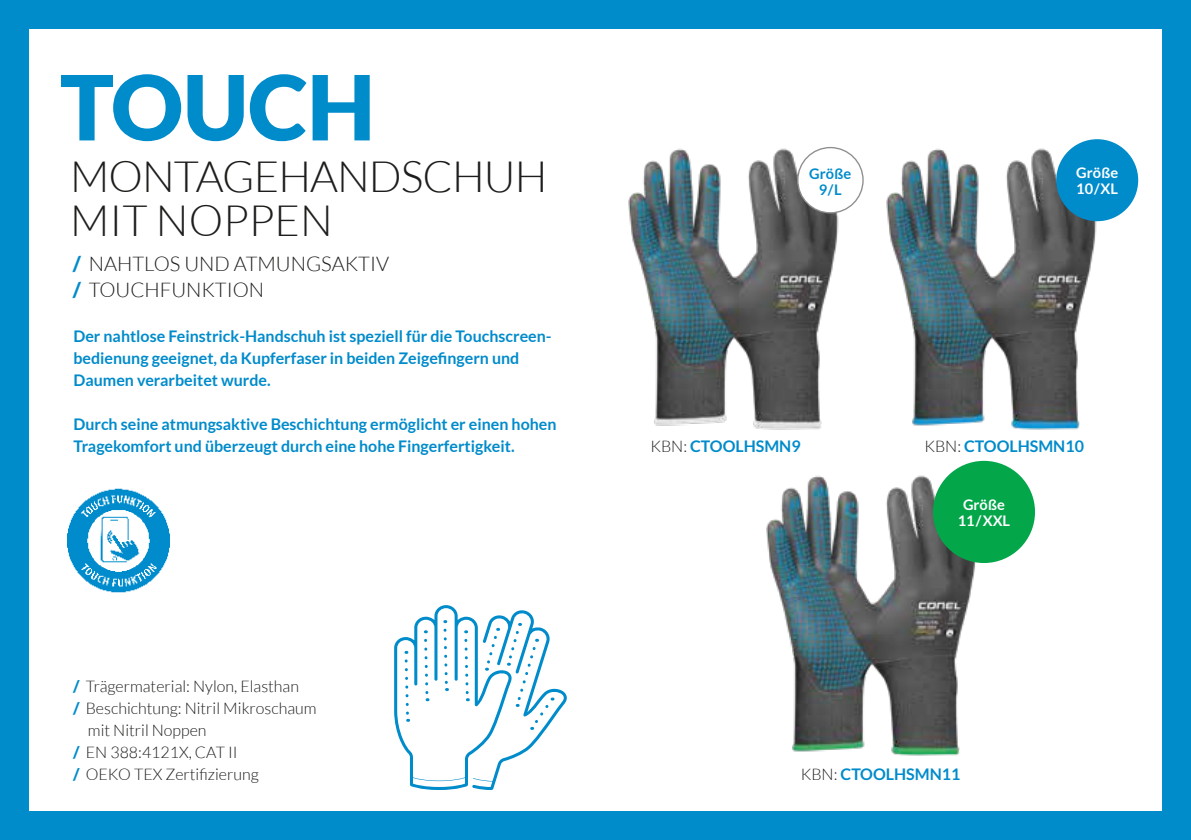
<style>
.page{position:relative;width:1191px;height:840px;background:#fff}
.page>*{position:absolute;margin:0;border:0;box-sizing:border-box;transform-origin:0 0}
.t1{font:900 89.8px "Lato";color:#008bcb}
.t2{font:300 43.2px/43.8px "Lato";letter-spacing:-.02em;color:#1d1d1b}
.t3{font:300 20.2px/26.2px "Lato";color:#1d1d1b}
.t4{font:700 16px/22px "Lato";color:#008bcb}
.t5{font:300 16px "Lato";color:#1d1d1b}
.t6{font:700 14.6px/16px "Lato";color:#fff;text-align:center}
.t7{font:700 14.6px/16px "Lato";color:#008bcb;text-align:center}
.s1{font-weight:900;color:#008bcb}
.s2{font-weight:300;color:#1d1d1b}
</style>
<div class="page">
<div style="left:0;top:0;width:28px;height:839px;background:#008bcb"></div>
<div style="left:1162px;top:0;width:29px;height:839px;background:#008bcb"></div>
<div style="left:0;top:0;width:1191px;height:28px;background:#008bcb"></div>
<div style="left:0;top:811px;width:1191px;height:28px;background:#008bcb"></div>
<svg style="left:394px;top:605px;width:173px;height:185px"></svg>
<img style="left:628px;top:147px;width:226px;height:283px">
<img style="left:886px;top:148px;width:226px;height:282px">
<img style="left:766px;top:475px;width:226px;height:281px">
<img style="left:68px;top:488px;width:102px;height:105px">
<div style="left:798px;top:147px;width:65px;height:66px;background:#fff;border-radius:50%"></div>
<div style="left:797px;top:147px;width:66px;height:66px;border:1px solid #8e8e8d;border-radius:50%"></div>
<div style="left:933px;top:460px;width:102px;height:102px;background:#04a64a;border-radius:50%"></div>
<div style="left:1056px;top:139px;width:82px;height:82px;background:#008bcb;border-radius:50%"></div>
<h1 class="t1" style="left:60px;top:55px;width:316px">TOUCH</h1>
<h2 class="t2" style="left:70px;top:155px;width:479px">MONTAGEHANDSCHUH<br>MIT NOPPEN</h2>
<p class="t3" style="left:73px;top:251px;width:318px"><span class="s1">/</span> NAHTLOS UND ATMUNGSAKTIV <span class="s1">/</span> TOUCHFUNKTION</p>
<p class="t4" style="left:73px;top:325px;width:479px">Der nahtlose Feinstrick-Handschuh ist speziell für die Touchscreen&shy;bedienung geeignet, da Kupferfaser in beiden Zeigefingern und<br>Daumen verarbeitet wurde.</p>
<p class="t4" style="left:73px;top:413px;width:484px">Durch seine atmungsaktive Beschichtung ermöglicht er einen hohen<br>Tragekomfort und überzeugt durch eine hohe Fingerfertigkeit.</p>
<p class="t5" style="left:73px;top:676px;width:227px"><span class="s1">/</span> Trägermaterial: Nylon, Elasthan</p>
<p class="t5" style="left:73px;top:698px;width:245px"><span class="s1">/</span> Beschichtung: Nitril Mikroschaum</p>
<p class="t5" style="left:88px;top:720px;width:120px">mit Nitril Noppen</p>
<p class="t5" style="left:73px;top:742px;width:166px"><span class="s1">/</span> EN 388:4121X, CAT II</p>
<p class="t5" style="left:73px;top:764px;width:187px"><span class="s1">/</span> OEKO TEX Zertifizierung</p>
<p class="t7" style="left:809px;top:165px;width:43px">Größe<br>9/L</p>
<p class="t6" style="left:1076px;top:164px;width:43px;text-align:left">Größe<br>10/XL</p>
<p class="t4" style="left:650px;top:434px;width:152px"><span class="s2">KBN:</span> CTOOLHSMN9</p>
<p class="t4" style="left:924px;top:434px;width:161px"><span class="s2">KBN:</span> CTOOLHSMN10</p>
<p class="t6" style="left:957px;top:496px;width:54px">Größe<br>11/XXL</p>
<p class="t4" style="left:801px;top:762px;width:161px"><span class="s2">KBN:</span> CTOOLHSMN11</p>
</div>
